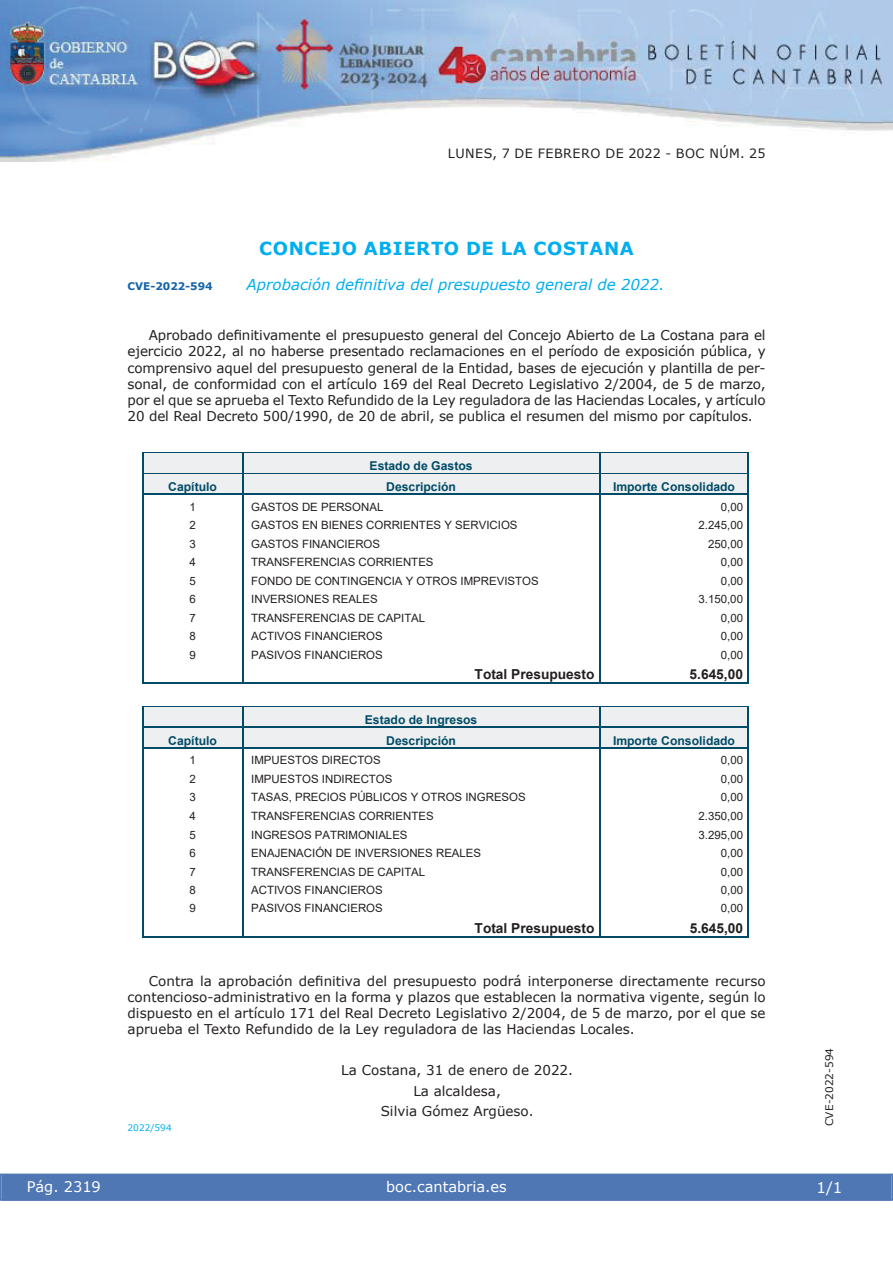
<style>
.page{position:relative;width:893px;height:1263px;background:#fff}
.page>*{position:absolute;margin:0;border:0;box-sizing:border-box;transform-origin:0 0}
.t1{font:700 18px "Verdana";letter-spacing:.035em;color:#00aeef}
.t2{font:italic 15px "Verdana";color:#00aeef}
.t3{font:15px "Verdana";color:#fff}
.t4{font:14.55px "Verdana";color:#fff}
.t5{font:700 13.8px "Arial";color:#231f20}
.t6{font:13.5px/16.2px "Verdana";color:#231f20;text-align:justify}
.t7{font:12.75px "Verdana";letter-spacing:.035em;color:#231f20}
.t8{font:700 12.15px "Arial";color:#004b67}
.t9{font:11.4px "Arial";letter-spacing:-.005em;color:#231f20}
.t10{font:10.5px "Verdana";color:#231f20}
.t11{font:700 10.5px "Verdana";color:#1263a9}
.t12{font:9px "Verdana";color:#00aeef}
</style>
<div class="page">
<img style="left:0;top:0;width:893px;height:161px">
<div style="left:1px;top:1174px;width:890px;height:27px;background:#4f77b3"></div>
<div style="left:0;top:1174px;width:893px;height:27px;border:1px solid #4f77b3"></div>
<div style="left:143px;top:454px;width:99px;height:19px;background:#eeeff0"></div>
<div style="left:243px;top:454px;width:356px;height:19px;background:#eeeff0"></div>
<div style="left:600px;top:454px;width:148px;height:19px;background:#eeeff0"></div>
<hr style="left:142px;top:453px;width:100px;height:1px;background:#004b67">
<hr style="left:243px;top:453px;width:356px;height:1px;background:#004b67">
<hr style="left:600px;top:453px;width:148px;height:1px;background:#004b67">
<div style="left:143px;top:474px;width:99px;height:20px;background:#eeeff0"></div>
<div style="left:243px;top:474px;width:356px;height:20px;background:#eeeff0"></div>
<div style="left:600px;top:474px;width:148px;height:20px;background:#eeeff0"></div>
<hr style="left:143px;top:473px;width:99px;height:1px;background:#004b67">
<hr style="left:243px;top:473px;width:356px;height:1px;background:#004b67">
<hr style="left:600px;top:473px;width:148px;height:1px;background:#004b67">
<hr style="left:143px;top:494px;width:99px;height:1px;background:#004b67">
<hr style="left:243px;top:494px;width:356px;height:1px;background:#004b67">
<hr style="left:600px;top:494px;width:148px;height:1px;background:#004b67">
<svg style="left:142px;top:454px;width:1px;height:228px"></svg>
<hr style="left:142px;top:682px;width:100px;height:1px;background:#004b67">
<svg style="left:242px;top:453px;width:1px;height:230px"></svg>
<hr style="left:243px;top:682px;width:356px;height:1px;background:#004b67">
<svg style="left:599px;top:453px;width:1px;height:230px"></svg>
<hr style="left:600px;top:682px;width:148px;height:1px;background:#004b67">
<svg style="left:748px;top:453px;width:1px;height:230px"></svg>
<div style="left:143px;top:707px;width:99px;height:20px;background:#eeeff0"></div>
<div style="left:243px;top:707px;width:356px;height:20px;background:#eeeff0"></div>
<div style="left:600px;top:707px;width:148px;height:20px;background:#eeeff0"></div>
<hr style="left:142px;top:706px;width:100px;height:1px;background:#004b67">
<hr style="left:243px;top:706px;width:356px;height:1px;background:#004b67">
<hr style="left:600px;top:706px;width:148px;height:1px;background:#004b67">
<div style="left:143px;top:728px;width:99px;height:19px;background:#eeeff0"></div>
<div style="left:243px;top:728px;width:356px;height:19px;background:#eeeff0"></div>
<div style="left:600px;top:728px;width:148px;height:19px;background:#eeeff0"></div>
<hr style="left:143px;top:727px;width:99px;height:1px;background:#004b67">
<hr style="left:243px;top:727px;width:356px;height:1px;background:#004b67">
<hr style="left:600px;top:727px;width:148px;height:1px;background:#004b67">
<hr style="left:143px;top:747px;width:99px;height:1px;background:#004b67">
<hr style="left:243px;top:747px;width:356px;height:1px;background:#004b67">
<hr style="left:600px;top:747px;width:148px;height:1px;background:#004b67">
<svg style="left:142px;top:707px;width:1px;height:229px"></svg>
<hr style="left:142px;top:936px;width:100px;height:1px;background:#004b67">
<svg style="left:242px;top:706px;width:1px;height:231px"></svg>
<hr style="left:243px;top:936px;width:356px;height:1px;background:#004b67">
<svg style="left:599px;top:706px;width:1px;height:231px"></svg>
<hr style="left:600px;top:936px;width:148px;height:1px;background:#004b67">
<svg style="left:748px;top:706px;width:1px;height:231px"></svg>
<p class="t7" style="left:448px;top:145px;width:319px">LUNES, 7 DE FEBRERO DE 2022 - BOC NÚM. 25</p>
<h1 class="t1" style="left:259px;top:237px;width:376px">CONCEJO ABIERTO DE LA COSTANA</h1>
<p class="t11" style="left:128px;top:279px;width:87px">CVE-2022-594</p>
<p class="t2" style="left:247px;top:275px;width:419px">Aprobación definitiva del presupuesto general de 2022.</p>
<p class="t6" style="left:128px;top:327px;width:639px;text-indent:21px">Aprobado definitivamente el presupuesto general del Concejo Abierto de La Costana para el ejercicio 2022, al no haberse presentado reclamaciones en el período de exposición pública, y comprensivo aquel del presupuesto general de la Entidad, bases de ejecución y plantilla de per&shy;sonal, de conformidad con el artículo 169 del Real Decreto Legislativo 2/2004, de 5 de marzo, por el que se aprueba el Texto Refundido de la Ley reguladora de las Haciendas Locales, y artículo 20 del Real Decreto 500/1990, de 20 de abril, se publica el resumen del mismo por capítulos.</p>
<p class="t8" style="left:370px;top:459px;width:105px">Estado de Gastos</p>
<p class="t8" style="left:168px;top:480px;width:50px">Capítulo</p>
<p class="t8" style="left:386px;top:480px;width:71px">Descripción</p>
<p class="t8" style="left:613px;top:480px;width:123px">Importe Consolidado</p>
<p class="t9" style="left:189px;top:500px;width:8px">1</p>
<p class="t9" style="left:251px;top:500px;width:134px">GASTOS DE PERSONAL</p>
<p class="t9" style="left:721px;top:500px;width:24px">0,00</p>
<p class="t9" style="left:189px;top:519px;width:8px">2</p>
<p class="t9" style="left:251px;top:519px;width:268px">GASTOS EN BIENES CORRIENTES Y SERVICIOS</p>
<p class="t9" style="left:698px;top:519px;width:46px">2.245,00</p>
<p class="t9" style="left:189px;top:537px;width:8px">3</p>
<p class="t9" style="left:251px;top:537px;width:130px">GASTOS FINANCIEROS</p>
<p class="t9" style="left:708px;top:537px;width:37px">250,00</p>
<p class="t9" style="left:189px;top:556px;width:8px">4</p>
<p class="t9" style="left:251px;top:556px;width:184px">TRANSFERENCIAS CORRIENTES</p>
<p class="t9" style="left:721px;top:556px;width:24px">0,00</p>
<p class="t9" style="left:189px;top:574px;width:8px">5</p>
<p class="t9" style="left:251px;top:574px;width:289px">FONDO DE CONTINGENCIA Y OTROS IMPREVISTOS</p>
<p class="t9" style="left:721px;top:574px;width:24px">0,00</p>
<p class="t9" style="left:189px;top:593px;width:8px">6</p>
<p class="t9" style="left:251px;top:593px;width:128px">INVERSIONES REALES</p>
<p class="t9" style="left:698px;top:593px;width:46px">3.150,00</p>
<p class="t9" style="left:189px;top:611px;width:8px">7</p>
<p class="t9" style="left:251px;top:611px;width:175px">TRANSFERENCIAS DE CAPITAL</p>
<p class="t9" style="left:721px;top:611px;width:24px">0,00</p>
<p class="t9" style="left:189px;top:630px;width:8px">8</p>
<p class="t9" style="left:251px;top:630px;width:133px">ACTIVOS FINANCIEROS</p>
<p class="t9" style="left:721px;top:630px;width:24px">0,00</p>
<p class="t9" style="left:189px;top:648px;width:8px">9</p>
<p class="t9" style="left:251px;top:648px;width:133px">PASIVOS FINANCIEROS</p>
<p class="t9" style="left:721px;top:648px;width:24px">0,00</p>
<p class="t5" style="left:475px;top:667px;width:121px">Total Presupuesto</p>
<p class="t5" style="left:689px;top:667px;width:55px">5.645,00</p>
<p class="t8" style="left:365px;top:713px;width:114px">Estado de Ingresos</p>
<p class="t8" style="left:168px;top:734px;width:50px">Capítulo</p>
<p class="t8" style="left:386px;top:734px;width:71px">Descripción</p>
<p class="t8" style="left:613px;top:734px;width:123px">Importe Consolidado</p>
<p class="t9" style="left:189px;top:754px;width:8px">1</p>
<p class="t9" style="left:251px;top:754px;width:131px">IMPUESTOS DIRECTOS</p>
<p class="t9" style="left:721px;top:754px;width:24px">0,00</p>
<p class="t9" style="left:189px;top:773px;width:8px">2</p>
<p class="t9" style="left:251px;top:773px;width:143px">IMPUESTOS INDIRECTOS</p>
<p class="t9" style="left:721px;top:773px;width:24px">0,00</p>
<p class="t9" style="left:189px;top:791px;width:8px">3</p>
<p class="t9" style="left:251px;top:791px;width:276px">TASAS, PRECIOS PÚBLICOS Y OTROS INGRESOS</p>
<p class="t9" style="left:721px;top:791px;width:24px">0,00</p>
<p class="t9" style="left:189px;top:810px;width:8px">4</p>
<p class="t9" style="left:251px;top:810px;width:184px">TRANSFERENCIAS CORRIENTES</p>
<p class="t9" style="left:698px;top:810px;width:46px">2.350,00</p>
<p class="t9" style="left:189px;top:828px;width:8px">5</p>
<p class="t9" style="left:251px;top:828px;width:158px">INGRESOS PATRIMONIALES</p>
<p class="t9" style="left:698px;top:828px;width:46px">3.295,00</p>
<p class="t9" style="left:189px;top:847px;width:8px">6</p>
<p class="t9" style="left:251px;top:847px;width:231px">ENAJENACIÓN DE INVERSIONES REALES</p>
<p class="t9" style="left:721px;top:847px;width:24px">0,00</p>
<p class="t9" style="left:189px;top:865px;width:8px">7</p>
<p class="t9" style="left:251px;top:865px;width:175px">TRANSFERENCIAS DE CAPITAL</p>
<p class="t9" style="left:721px;top:865px;width:24px">0,00</p>
<p class="t9" style="left:189px;top:884px;width:8px">8</p>
<p class="t9" style="left:251px;top:884px;width:133px">ACTIVOS FINANCIEROS</p>
<p class="t9" style="left:721px;top:884px;width:24px">0,00</p>
<p class="t9" style="left:189px;top:902px;width:8px">9</p>
<p class="t9" style="left:251px;top:902px;width:133px">PASIVOS FINANCIEROS</p>
<p class="t9" style="left:721px;top:902px;width:24px">0,00</p>
<p class="t5" style="left:475px;top:920px;width:121px">Total Presupuesto</p>
<p class="t5" style="left:690px;top:920px;width:55px">5.645,00</p>
<p class="t6" style="left:128px;top:972px;width:639px;text-indent:21px">Contra la aprobación definitiva del presupuesto podrá interponerse directamente recurso contencioso-administrativo en la forma y plazos que establecen la normativa vigente, según lo dispuesto en el artículo 171 del Real Decreto Legislativo 2/2004, de 5 de marzo, por el que se aprueba el Texto Refundido de la Ley reguladora de las Haciendas Locales.</p>
<p class="t6" style="left:341px;top:1060px;width:233px;line-height:20.4px;text-align:center">La Costana, 31 de enero de 2022.<br>La alcaldesa,<br>Silvia Gómez Argüeso.</p>
<p class="t12" style="left:128px;top:1122px;width:46px">2022/594</p>
<p class="t4" style="left:27px;top:1177px;width:76px">Pág. 2319</p>
<p class="t4" style="left:386px;top:1178px;width:122px">boc.cantabria.es</p>
<p class="t10" style="left:823px;top:1126px;width:80px;rotate:-90deg">CVE-2022-594</p>
<p class="t3" style="left:816px;top:1178px;width:27px">1/1</p>
</div>
